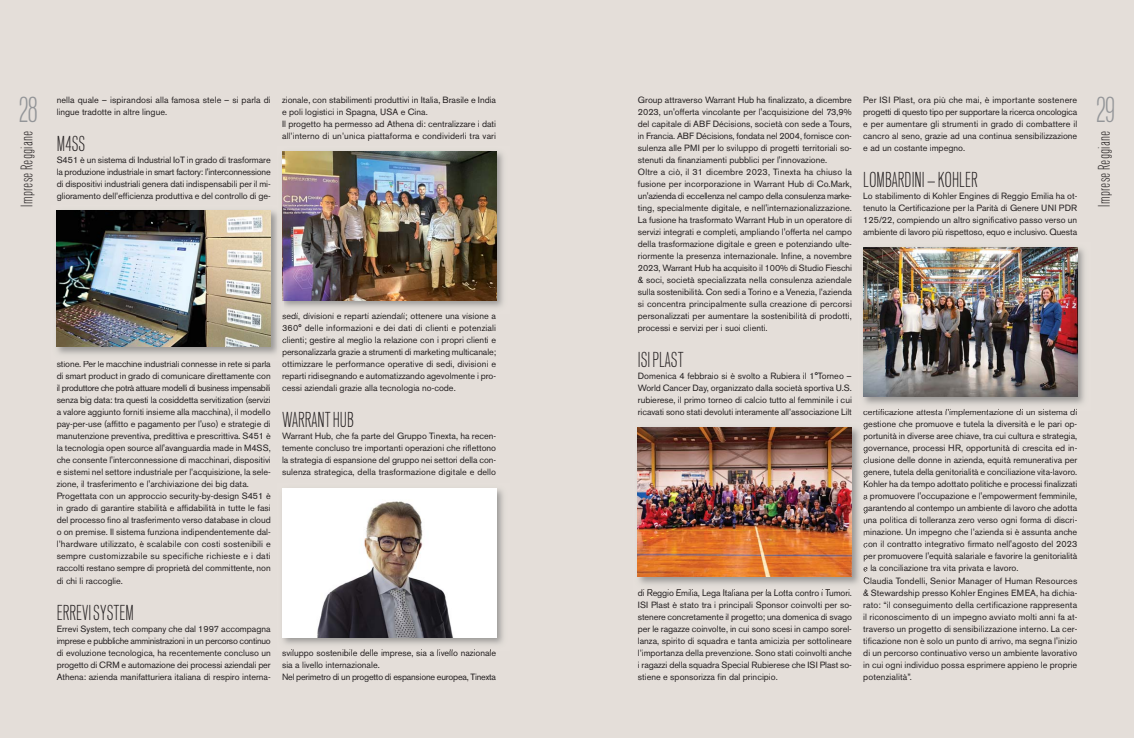
<style>
.page{position:relative;width:1134px;height:738px;background:#fff}
.page>*{position:absolute;margin:0;border:0;box-sizing:border-box;transform-origin:0 0}
.t1{font:300 condensed 30px "OPTI Venus";color:#939598}
.t2{font:300 condensed 18px "OPTI Venus";color:#231f20}
.t3{font:300 condensed 14px "OPTI Venus";letter-spacing:.02em;color:#231f20}
.t4{font:9px/12px "Akzidenz Grotesk BE";color:#231f20;text-align:justify}
</style>
<div class="page">
<div style="left:0;top:0;width:1134px;height:737px;background:#e4ded9"></div>
<img style="left:56px;top:210px;width:221px;height:144px">
<img style="left:277px;top:314px;width:7px;height:44px">
<svg style="left:282px;top:314px;width:2px;height:43px"></svg>
<img style="left:57px;top:210px;width:214px;height:136px">
<img style="left:277px;top:151px;width:226px;height:163px">
<img style="left:294px;top:312px;width:57px;height:2px">
<img style="left:282px;top:151px;width:214px;height:149px">
<img style="left:282px;top:488px;width:221px;height:162px">
<img style="left:282px;top:648px;width:57px;height:2px">
<img style="left:282px;top:488px;width:214px;height:149px">
<img style="left:637px;top:427px;width:222px;height:157px">
<svg style="left:863px;top:423px;width:2px;height:160px"></svg>
<img style="left:638px;top:427px;width:214px;height:149px">
<img style="left:863px;top:247px;width:221px;height:163px">
<img style="left:864px;top:408px;width:57px;height:2px">
<img style="left:863px;top:247px;width:214px;height:149px">
<h1 class="t1" style="left:18px;top:97px;width:22px">28</h1>
<h3 class="t3" style="left:21px;top:206px;width:77px;rotate:-90deg">Imprese Reggiane</h3>
<p class="t4" style="left:57px;top:95px;width:216px">nella quale – ispirandosi alla famosa stele – si parla di lingue tradotte in altre lingue.</p>
<h2 class="t2" style="left:57px;top:136px;width:30px">M4SS</h2>
<p class="t4" style="left:57px;top:155px;width:216px">S451 è un sistema di Industrial IoT in grado di trasformare la produzione industriale in smart factory: l'interconnessione di dispositivi industriali genera dati indispensabili per il mi&shy;glioramento dell’efficienza produttiva e del controllo di ge-</p>
<p class="t4" style="left:282px;top:95px;width:216px;text-align:left">zionale, con stabilimenti produttivi in Italia, Brasile e India e poli logistici in Spagna, USA e Cina.<br>Il progetto ha permesso ad Athena di: centralizzare i dati all’interno di un’unica piattaforma e condividerli tra vari</p>
<p class="t4" style="left:57px;top:359px;width:216px;text-align:left">stione. Per le macchine industriali connesse in rete si parla di smart product in grado di comunicare direttamente con il produttore che potrà attuare modelli di business impensabili senza big data: tra questi la cosiddetta servitization (servizi a valore aggiunto forniti insieme alla macchina), il modello pay-per-use (affitto e pagamento per l'uso) e strategie di manutenzione preventiva, predittiva e prescrittiva. S451 è la tecnologia open source all'avanguardia made in M4SS, che consente l'interconnessione di macchinari, dispositivi e sistemi nel settore industriale per l’acquisizione, la sele&shy;zione, il trasferimento e l'archiviazione dei big data.<br>Progettata con un approccio security-by-design S451 è in grado di garantire stabilità e affidabilità in tutte le fasi del processo fino al trasferimento verso database in cloud o on premise. Il sistema funziona indipendentemente dal&shy;l’hardware utilizzato, è scalabile con costi sostenibili e sempre customizzabile su specifiche richieste e i dati raccolti restano sempre di proprietà del committente, non di chi li raccoglie.</p>
<h2 class="t2" style="left:57px;top:604px;width:79px">ERREVI SYSTEM</h2>
<p class="t4" style="left:57px;top:623px;width:216px">Errevi System, tech company che dal 1997 accompagna imprese e pubbliche amministrazioni in un percorso continuo di evoluzione tecnologica, ha recentemente concluso un progetto di CRM e automazione dei processi aziendali per Athena: azienda manifatturiera italiana di respiro interna-</p>
<p class="t4" style="left:282px;top:311px;width:216px">sedi, divisioni e reparti aziendali; ottenere una visione a 360° delle informazioni e dei dati di clienti e potenziali clienti; gestire al meglio la relazione con i propri clienti e personalizzarla grazie a strumenti di marketing multicanale; ottimizzare le performance operative di sedi, divisioni e reparti ridisegnando e automatizzando agevolmente i pro&shy;cessi aziendali grazie alla tecnologia no-code.</p>
<h2 class="t2" style="left:282px;top:412px;width:73px">WARRANT HUB</h2>
<p class="t4" style="left:282px;top:431px;width:216px">Warrant Hub, che fa parte del Gruppo Tinexta, ha recen&shy;temente concluso tre importanti operazioni che riflettono la strategia di espansione del gruppo nei settori della con&shy;sulenza strategica, della trasformazione digitale e dello</p>
<p class="t4" style="left:282px;top:647px;width:216px;text-align:left">sviluppo sostenibile delle imprese, sia a livello nazionale sia a livello internazionale.<br>Nel perimetro di un progetto di espansione europea, Tinexta</p>
<p class="t4" style="left:638px;top:95px;width:216px;text-align:left">Group attraverso Warrant Hub ha finalizzato, a dicembre 2023, un'offerta vincolante per l'acquisizione del 73,9% del capitale di ABF Décisions, società con sede a Tours, in Francia. ABF Décisions, fondata nel 2004, fornisce con&shy;sulenza alle PMI per lo sviluppo di progetti territoriali so&shy;stenuti da finanziamenti pubblici per l'innovazione.<br>Oltre a ciò, il 31 dicembre 2023, Tinexta ha chiuso la fusione per incorporazione in Warrant Hub di Co.Mark, un'azienda di eccellenza nel campo della consulenza marke&shy;ting, specialmente digitale, e nell'internazionalizzazione.<br>La fusione ha trasformato Warrant Hub in un operatore di servizi integrati e completi, ampliando l'offerta nel campo della trasformazione digitale e green e potenziando ulte&shy;riormente la presenza internazionale. Infine, a novembre 2023, Warrant Hub ha acquisito il 100% di Studio Fieschi &amp; soci, società specializzata nella consulenza aziendale sulla sostenibilità. Con sedi a Torino e a Venezia, l’azienda si concentra principalmente sulla creazione di percorsi personalizzati per aumentare la sostenibilità di prodotti, processi e servizi per i suoi clienti.</p>
<h2 class="t2" style="left:638px;top:352px;width:47px">ISI PLAST</h2>
<p class="t4" style="left:638px;top:371px;width:216px">Domenica 4 febbraio si è svolto a Rubiera il 1°Torneo – World Cancer Day, organizzato dalla società sportiva U.S. rubierese, il primo torneo di calcio tutto al femminile i cui ricavati sono stati devoluti interamente all’associazione Lilt</p>
<p class="t4" style="left:638px;top:587px;width:216px">di Reggio Emilia, Lega Italiana per la Lotta contro i Tumori.<br>ISI Plast è stato tra i principali Sponsor coinvolti per so&shy;stenere concretamente il progetto; una domenica di svago per le ragazze coinvolte, in cui sono scesi in campo sorel&shy;lanza, spirito di squadra e tanta amicizia per sottolineare l’importanza della prevenzione. Sono stati coinvolti anche i ragazzi della squadra Special Rubierese che ISI Plast so&shy;stiene e sponsorizza fin dal principio.</p>
<p class="t4" style="left:863px;top:95px;width:216px">Per ISI Plast, ora più che mai, è importante sostenere progetti di questo tipo per supportare la ricerca oncologica e per aumentare gli strumenti in grado di combattere il cancro al seno, grazie ad una continua sensibilizzazione e ad un costante impegno.</p>
<h2 class="t2" style="left:863px;top:172px;width:116px">LOMBARDINI – KOHLER</h2>
<p class="t4" style="left:863px;top:191px;width:216px">Lo stabilimento di Kohler Engines di Reggio Emilia ha ot&shy;tenuto la Certificazione per la Parità di Genere UNI PDR 125/22, compiendo un altro significativo passo verso un ambiente di lavoro più rispettoso, equo e inclusivo. Questa</p>
<p class="t4" style="left:863px;top:407px;width:216px;text-align:left">certificazione attesta l’implementazione di un sistema di gestione che promuove e tutela la diversità e le pari op&shy;portunità in diverse aree chiave, tra cui cultura e strategia, governance, processi HR, opportunità di crescita ed in&shy;clusione delle donne in azienda, equità remunerativa per genere, tutela della genitorialità e conciliazione vita-lavoro.<br>Kohler ha da tempo adottato politiche e processi finalizzati a promuovere l'occupazione e l'empowerment femminile, garantendo al contempo un ambiente di lavoro che adotta una politica di tolleranza zero verso ogni forma di discri&shy;minazione. Un impegno che l’azienda si è assunta anche con il contratto integrativo firmato nell'agosto del 2023 per promuovere l'equità salariale e favorire la genitorialità e la conciliazione tra vita privata e lavoro.<br>Claudia Tondelli, Senior Manager of Human Resources &amp; Stewardship presso Kohler Engines EMEA, ha dichia&shy;rato: “il conseguimento della certificazione rappresenta il riconoscimento di un impegno avviato molti anni fa at&shy;traverso un progetto di sensibilizzazione interno. La cer&shy;tificazione non è solo un punto di arrivo, ma segna l'inizio di un percorso continuativo verso un ambiente lavorativo in cui ogni individuo possa esprimere appieno le proprie potenzialità”.</p>
<h1 class="t1" style="left:1095px;top:97px;width:22px">29</h1>
<h3 class="t3" style="left:1098px;top:206px;width:77px;rotate:-90deg">Imprese Reggiane</h3>
</div>
